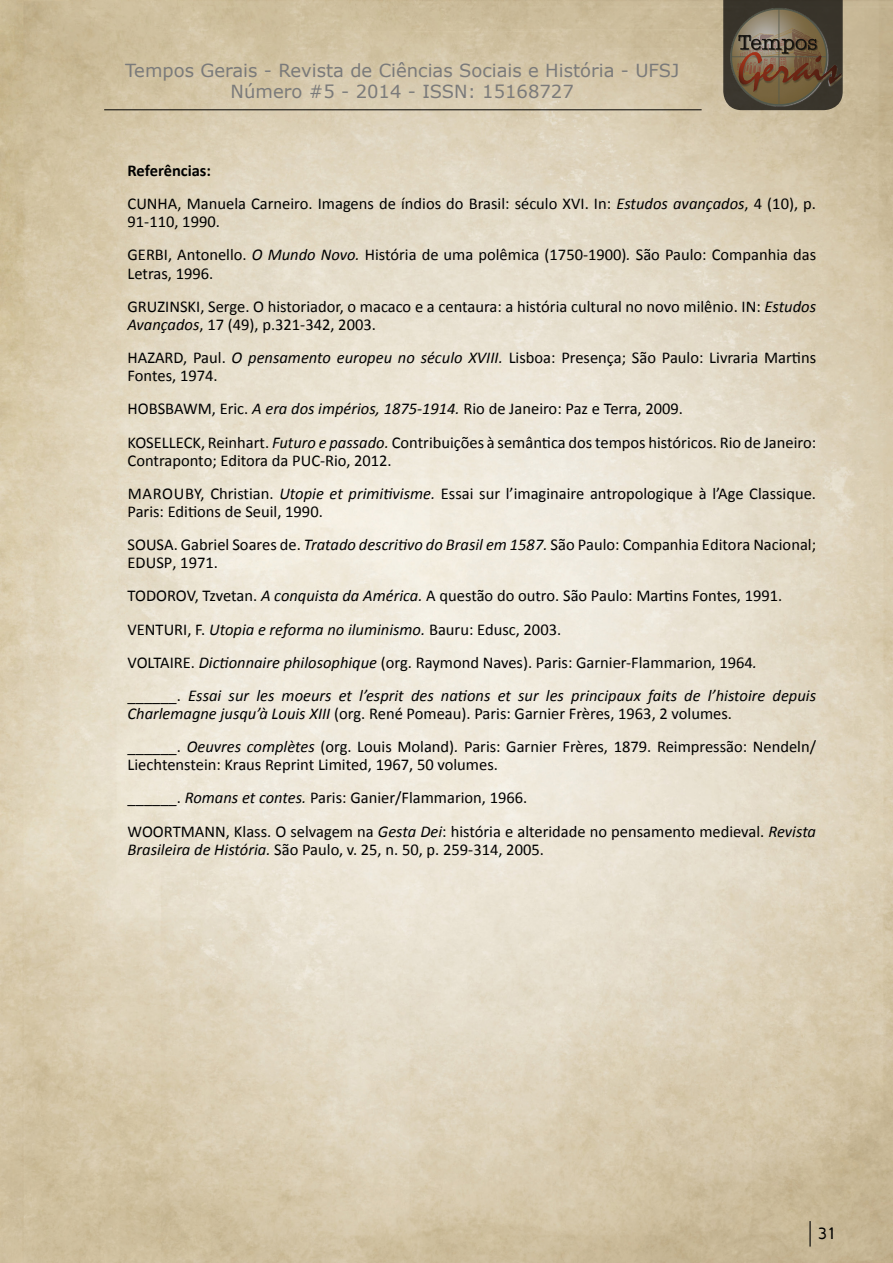
<style>
.page{position:relative;width:893px;height:1263px;background:#fff}
.page>*{position:absolute;margin:0;border:0;box-sizing:border-box;transform-origin:0 0}
.t1{font:18px/21.6px "Verdana";color:#7a7a7a;text-align:center}
.t2{font:18px "Raavi";color:#000}
.t3{font:16.5px/18.1px "Calibri";color:#000}
.t4{font:italic 16.5px/18.1px "Calibri";color:#000}
.t5{font:700 16.5px "Calibri";color:#000}
.s1{font-style:italic}
.s2{font-style:normal}
</style>
<div class="page">
<img style="left:0;top:0;width:893px;height:1263px">
<hr style="left:104px;top:109px;width:598px;height:1px;background:#000">
<svg style="left:723px;top:0;width:120px;height:110px"></svg>
<img style="left:724px;top:4px;width:169px;height:106px">
<hr style="left:809px;top:1221px;width:2px;height:25px;background:#000">
<p class="t1" style="left:125px;top:59px;width:556px">Tempos Gerais - Revista de Ciências Sociais e História - UFSJ<br>Número #5 - 2014 - ISSN: 15168727</p>
<p class="t5" style="left:128px;top:159px;width:85px">Referências:</p>
<p class="t3" style="left:128px;top:194px;width:690px">CUNHA, Manuela Carneiro. Imagens de índios do Brasil: século XVI. In: <span class="s1">Estudos avançados</span>, 4 (10), p.<br>91-110, 1990.</p>
<p class="t3" style="left:128px;top:245px;width:690px">GERBI, Antonello. <span class="s1">O Mundo Novo.</span> História de uma polêmica (1750-1900)<span class="s1">.</span> São Paulo: Companhia das<br>Letras, 1996.</p>
<p class="t3" style="left:128px;top:297px;width:690px">GRUZINSKI, Serge. O historiador, o macaco e a centaura: a história cultural no novo milênio. IN: <span class="s1">Estudos<br>Avançados</span>, 17 (49), p.321-342, 2003.</p>
<p class="t3" style="left:128px;top:348px;width:690px">HAZARD, Paul. <span class="s1">O pensamento europeu no século XVIII.</span> Lisboa: Presença; São Paulo: Livraria Martins<br>Fontes, 1974.</p>
<p class="t3" style="left:128px;top:399px;width:557px">HOBSBAWM, Eric. <span class="s1">A era dos impérios, 1875-1914.</span> Rio de Janeiro: Paz e Terra, 2009.</p>
<p class="t3" style="left:128px;top:432px;width:690px">KOSELLECK, Reinhart. <span class="s1">Futuro e passado.</span> Contribuições à semântica dos tempos históricos. Rio de Janeiro:<br>Contraponto; Editora da PUC-Rio, 2012.</p>
<p class="t3" style="left:128px;top:484px;width:690px">MAROUBY, Christian. <span class="s1">Utopie et primitivisme.</span> Essai sur l’imaginaire antropologique à l’Age Classique.<br>Paris: Editions de Seuil, 1990.</p>
<p class="t3" style="left:128px;top:535px;width:690px">SOUSA. Gabriel Soares de. <span class="s1">Tratado descritivo do Brasil em 1587.</span> São Paulo: Companhia Editora Nacional;<br>EDUSP, 1971.</p>
<p class="t3" style="left:128px;top:586px;width:656px">TODOROV, Tzvetan. <span class="s1">A conquista da América.</span> A questão do outro. São Paulo: Martins Fontes, 1991.</p>
<p class="t3" style="left:128px;top:619px;width:435px">VENTURI, F. <span class="s1">Utopia e reforma no iluminismo.</span> Bauru: Edusc, 2003.</p>
<p class="t3" style="left:128px;top:653px;width:631px">VOLTAIRE. <span class="s1">Dictionnaire philosophique</span> (org. Raymond Naves). Paris: Garnier-Flammarion, 1964<span class="s1">.</span></p>
<p class="t4" style="left:128px;top:686px;width:690px"><span class="s2">______.</span> Essai sur les moeurs et l’esprit des nations et sur les principaux faits de l’histoire depuis<br>Charlemagne jusqu’à Louis XIII <span class="s2">(org. René Pomeau). Paris: Garnier Frères, 1963, 2 volumes.</span></p>
<p class="t3" style="left:128px;top:737px;width:690px">______. <span class="s1">Oeuvres complètes</span> (org. Louis Moland)<span class="s1">.</span> Paris: Garnier Frères, 1879. Reimpressão: Nendeln/<br>Liechtenstein: Kraus Reprint Limited, 1967, 50 volumes.</p>
<p class="t3" style="left:128px;top:788px;width:401px">______. <span class="s1">Romans et contes.</span> Paris: Ganier/Flammarion, 1966.</p>
<p class="t3" style="left:128px;top:822px;width:690px">WOORTMANN, Klass. O selvagem na <span class="s1">Gesta Dei</span>: história e alteridade no pensamento medieval. <span class="s1">Revista<br>Brasileira de História.</span> São Paulo, v. 25, n. 50, p. 259-314, 2005.</p>
<p class="t2" style="left:817px;top:1222px;width:19px">31</p>
</div>
